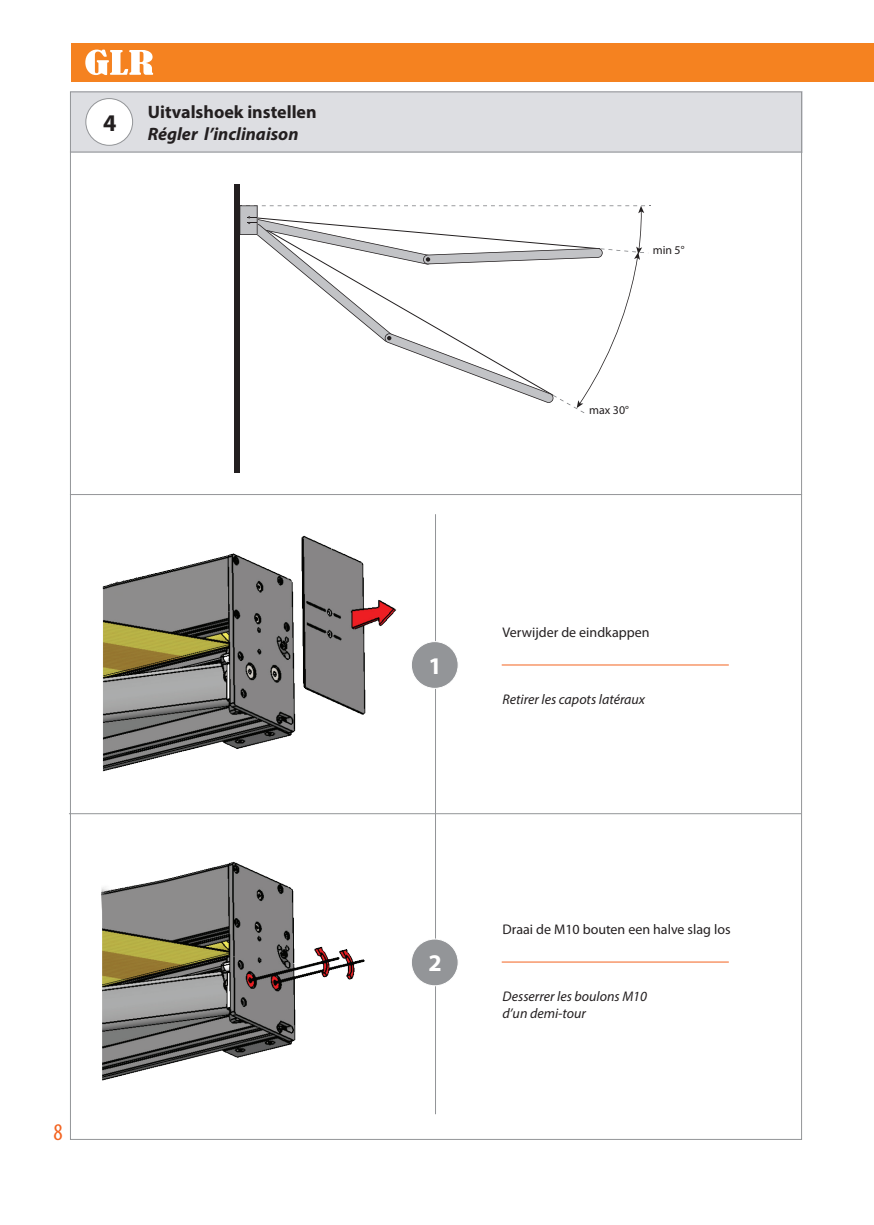
<style>
.page{position:relative;width:874px;height:1225px;background:#fff}
.page>*{position:absolute;margin:0;border:0;box-sizing:border-box;transform-origin:0 0}
.t1{font:700 24px "Myriad Pro";color:#fff}
.t2{font:condensed 24px "Myriad Pro";color:#f36421}
.t3{font:700 24px "Myriad Pro";color:#231f20}
.t4{font:700 18px "Myriad Pro";color:#231f20}
.t5{font:italic 700 18px "Myriad Pro";color:#231f20}
.t6{font:italic 14px/16.8px "Myriad Pro";color:#231f20}
.t7{font:14px "Myriad Pro";color:#231f20}
.t8{font:11.8px "Myriad Pro";color:#231f20}
</style>
<div class="page">
<div style="left:71px;top:43px;width:802px;height:39px;background:#f58220"></div>
<svg style="left:85px;top:50px;width:68px;height:25px"></svg>
<div style="left:70px;top:91px;width:731px;height:61px;background:#dddee2"></div>
<hr style="left:70px;top:151px;width:731px;height:1px;background:#939598">
<div style="left:234px;top:184px;width:6px;height:288px;background:#231f20"></div>
<svg style="left:240px;top:205px;width:410px;height:208px"></svg>
<hr style="left:435px;top:514px;width:1px;height:600px;background:#939598">
<hr style="left:70px;top:494px;width:731px;height:1px;background:#939598">
<hr style="left:69px;top:813px;width:731px;height:1px;background:#939598">
<div style="left:411px;top:641px;width:47px;height:47px;background:#939598;border-radius:50%"></div>
<div style="left:410px;top:641px;width:48px;height:48px;border:1px solid #fff;border-radius:50%"></div>
<div style="left:411px;top:939px;width:47px;height:46px;background:#939598;border-radius:50%"></div>
<div style="left:410px;top:938px;width:48px;height:48px;border:1px solid #fff;border-radius:50%"></div>
<hr style="left:501px;top:664px;width:227px;height:1px;background:#f36421">
<hr style="left:501px;top:961px;width:227px;height:1px;background:#f36421">
<img style="left:102px;top:535px;width:295px;height:237px">
<img style="left:101px;top:861px;width:264px;height:220px">
<div style="left:86px;top:99px;width:46px;height:46px;background:#fff;border-radius:50%"></div>
<div style="left:85px;top:98px;width:48px;height:48px;border:1px solid #939598;border-radius:50%"></div>
<p class="t3" style="left:103px;top:107px;width:15px">4</p>
<p class="t4" style="left:148px;top:100px;width:170px">Uitvalshoek instellen</p>
<p class="t5" style="left:148px;top:122px;width:152px">Régler l’inclinaison</p>
<p class="t2" style="left:54px;top:1117px;width:11px">8</p>
<p class="t8" style="left:652px;top:243px;width:33px">min 5°</p>
<p class="t8" style="left:589px;top:402px;width:41px">max 30°</p>
<p class="t1" style="left:428px;top:650px;width:15px">1</p>
<p class="t7" style="left:502px;top:624px;width:148px">Verwijder de eindkappen</p>
<p class="t6" style="left:502px;top:691px;width:144px">Retirer les capots latéraux</p>
<p class="t1" style="left:428px;top:947px;width:15px">2</p>
<p class="t7" style="left:502px;top:921px;width:229px">Draai de M10 bouten een halve slag los</p>
<p class="t6" style="left:502px;top:988px;width:146px">Desserrer les boulons M10 d’un demi-tour</p>
</div>
